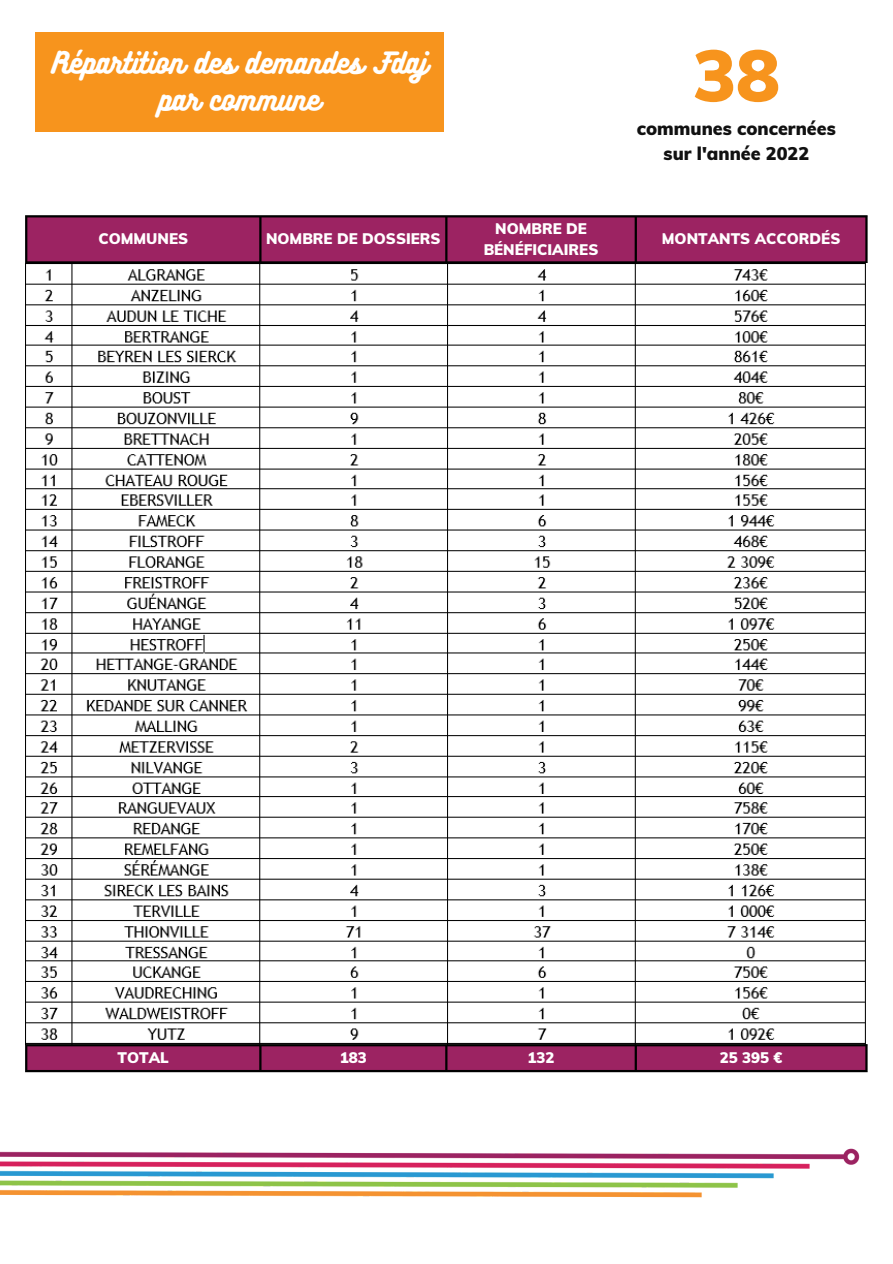
<style>
.page{position:relative;width:893px;height:1264px;background:#fff}
.page>*{position:absolute;margin:0;border:0;box-sizing:border-box;transform-origin:0 0}
.t1{font:900 72px "Muli";color:#f7941d}
.t2{font:27px/37px "Bukhari Script";color:#fff;text-align:center}
.t3{font:900 18px "Muli";color:#111}
.t4{font:900 15px/20.2px "Muli";color:#fff;text-align:center}
</style>
<div class="page">
<div style="left:35px;top:32px;width:408px;height:100px;background:#f7941d"></div>
<div style="left:27px;top:217px;width:838px;height:44px;background:#9c2362"></div>
<hr style="left:25px;top:217px;width:2px;height:44px;background:#000">
<hr style="left:259px;top:217px;width:2px;height:44px;background:#000">
<hr style="left:445px;top:217px;width:2px;height:44px;background:#000">
<hr style="left:634px;top:217px;width:3px;height:44px;background:#000">
<hr style="left:865px;top:217px;width:2px;height:44px;background:#000">
<hr style="left:25px;top:215px;width:842px;height:2px;background:#000">
<hr style="left:25px;top:261px;width:842px;height:2px;background:#000">
<img style="left:25px;top:263px;width:841px;height:781px">
<div style="left:27px;top:1046px;width:838px;height:23px;background:#9c2362"></div>
<hr style="left:25px;top:1046px;width:2px;height:23px;background:#000">
<hr style="left:259px;top:1046px;width:2px;height:23px;background:#000">
<hr style="left:445px;top:1046px;width:2px;height:23px;background:#000">
<hr style="left:634px;top:1046px;width:3px;height:23px;background:#000">
<hr style="left:865px;top:1046px;width:2px;height:23px;background:#000">
<hr style="left:25px;top:1044px;width:842px;height:2px;background:#000">
<hr style="left:25px;top:1069px;width:842px;height:3px;background:#000">
<img style="left:0;top:1148px;width:860px;height:50px">
<p class="t2" style="left:52px;top:44px;width:392px">Répartition des demandes Fdaj par commune</p>
<p class="t1" style="left:693px;top:29px;width:88px">38</p>
<p class="t3" style="left:637px;top:117px;width:200px">communes concernées</p>
<p class="t3" style="left:663px;top:142px;width:147px">sur l'année 2022</p>
<p class="t4" style="left:98px;top:229px;width:91px">COMMUNES</p>
<p class="t4" style="left:266px;top:229px;width:176px">NOMBRE DE DOSSIERS</p>
<p class="t4" style="left:483px;top:218px;width:116px">NOMBRE DE<br>BÉNÉFICIAIRES</p>
<p class="t4" style="left:661px;top:229px;width:180px">MONTANTS ACCORDÉS</p>
<p class="t4" style="left:118px;top:1047px;width:53px">TOTAL</p>
<p class="t4" style="left:340px;top:1047px;width:28px">183</p>
<p class="t4" style="left:527px;top:1047px;width:28px">132</p>
<p class="t4" style="left:719px;top:1047px;width:64px">25 395 €</p>
</div>
